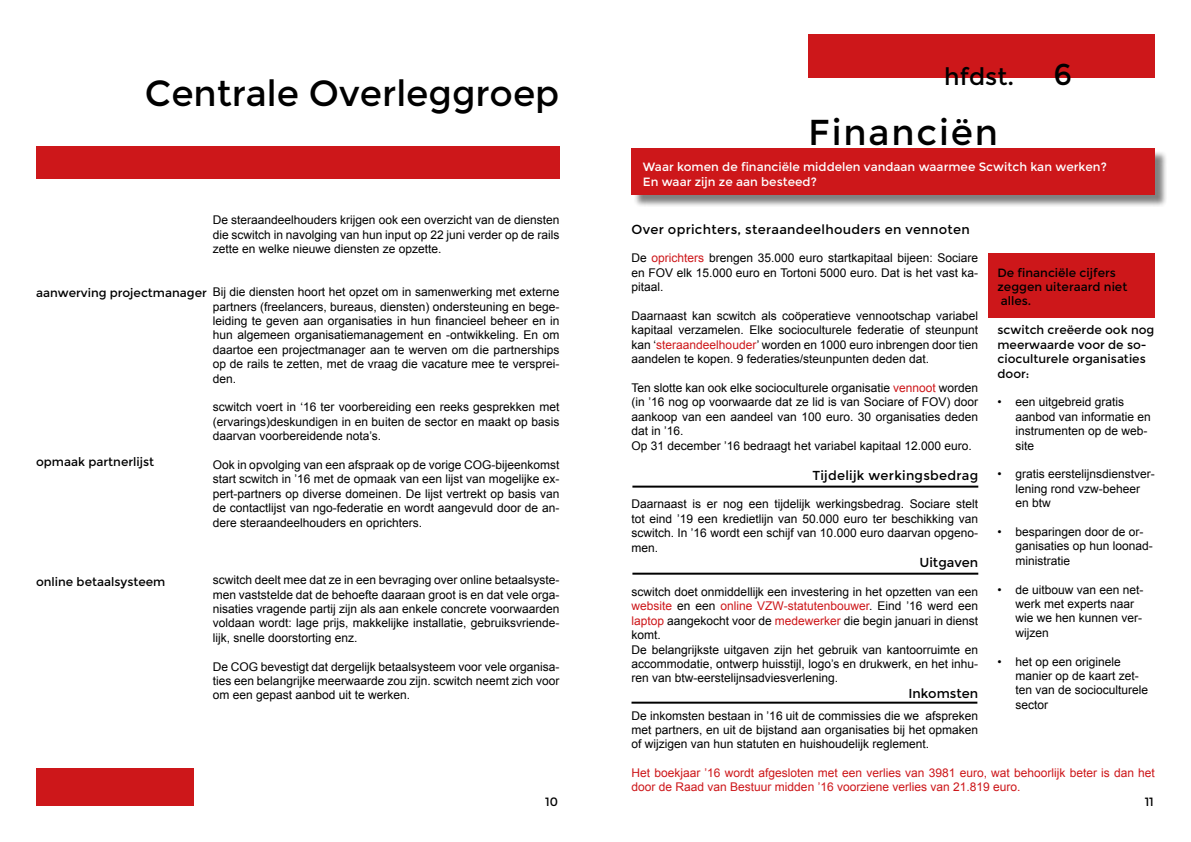
<style>
.page{position:relative;width:1191px;height:842px;background:#fff}
.page>*{position:absolute;margin:0;border:0;box-sizing:border-box;transform-origin:0 0}
.t1{font:36px "Montserrat";color:#000}
.t2{font:36px "Montserrat";letter-spacing:.05em;color:#000}
.t3{font:30px "Montserrat";color:#000}
.t4{font:24px "Montserrat";color:#000}
.t5{font:13px "Montserrat";letter-spacing:.02em;color:#000}
.t6{font:13px "Montserrat";color:#000}
.t7{font:12px/14.4px "Arial";color:#000;text-align:justify}
.t8{font:12px/14.4px "Montserrat";color:#000}
.t9{font:12px/14.4px "Arial";color:#cd171a}
.t10{font:12px/14.4px "Montserrat";color:#fff}
.s1{color:#cd171a}
</style>
<div class="page">
<div style="left:633px;top:151px;width:534px;height:57px;background:#000;opacity:.5"></div>
<div style="left:631px;top:149px;width:524px;height:46px;background:#cd171a"></div>
<div style="left:808px;top:35px;width:347px;height:43px;background:#cd171a"></div>
<div style="left:36px;top:146px;width:523px;height:33px;background:#cd171a"></div>
<div style="left:36px;top:769px;width:157px;height:37px;background:#cd171a"></div>
<div style="left:988px;top:253px;width:167px;height:64px;background:#cd171a"></div>
<hr style="left:632px;top:486px;width:346px;height:2px;background:#000">
<hr style="left:632px;top:573px;width:346px;height:2px;background:#000">
<hr style="left:631px;top:702px;width:346px;height:2px;background:#000">
<h1 class="t1" style="left:145px;top:73px;width:416px">Centrale Overleggroep</h1>
<p class="t7" style="left:213px;top:213px;width:348px">De steraandeelhouders krijgen ook een overzicht van de diensten die scwitch in navolging van hun input op 22 juni verder op de rails zette en welke nieuwe diensten ze opzette.</p>
<p class="t7" style="left:213px;top:285px;width:348px">Bij die diensten hoort het opzet om in samenwerking met externe partners (freelancers, bureaus, diensten) ondersteuning en bege&shy;leiding te geven aan organisaties in hun financieel beheer en in hun algemeen organisatiemanagement en -ontwikkeling. En om daartoe een projectmanager aan te werven om die partnerships op de rails te zetten, met de vraag die vacature mee te versprei&shy;den.</p>
<p class="t7" style="left:213px;top:400px;width:348px">scwitch voert in ‘16 ter voorbereiding een reeks gesprekken met (ervarings)deskundigen in en buiten de sector en maakt op basis daarvan voorbereidende nota’s.</p>
<p class="t7" style="left:213px;top:458px;width:348px">Ook in opvolging van een afspraak op de vorige COG-bijeenkomst start scwitch in ’16 met de opmaak van een lijst van mogelijke ex&shy;pert-partners op diverse domeinen. De lijst vertrekt op basis van de contactlijst van ngo-federatie en wordt aangevuld door de an&shy;dere steraandeelhouders en oprichters.</p>
<p class="t8" style="left:36px;top:285px;width:172px">aanwerving projectmanager</p>
<p class="t8" style="left:36px;top:455px;width:120px">opmaak partnerlijst</p>
<p class="t8" style="left:36px;top:574px;width:131px">online betaalsysteem</p>
<p class="t7" style="left:213px;top:573px;width:348px">scwitch deelt mee dat ze in een bevraging over online betaalsyste&shy;men vaststelde dat de behoefte daaraan groot is en dat vele orga&shy;nisaties vragende partij zijn als aan enkele concrete voorwaarden voldaan wordt: lage prijs, makkelijke installatie, gebruiksvriende&shy;lijk, snelle doorstorting enz.</p>
<p class="t7" style="left:213px;top:659px;width:348px">De COG bevestigt dat dergelijk betaalsysteem voor vele organisa&shy;ties een belangrijke meerwaarde zou zijn. scwitch neemt zich voor om een gepast aanbod uit te werken.</p>
<h3 class="t4" style="left:944px;top:63px;width:71px">hfdst.</h3>
<h2 class="t3" style="left:1053px;top:57px;width:20px">6</h2>
<h1 class="t2" style="left:808px;top:112px;width:191px">Financiën</h1>
<p class="t10" style="left:643px;top:160px;width:465px">Waar komen de financiële middelen vandaan waarmee Scwitch kan werken?<br>En waar zijn ze aan besteed?</p>
<p class="t5" style="left:631px;top:221px;width:340px">Over oprichters, steraandeelhouders en vennoten</p>
<p class="t7" style="left:631px;top:251px;width:348px">De <span class="s1">oprichters</span> brengen 35.000 euro startkapitaal bijeen: Sociare en FOV elk 15.000 euro en Tortoni 5000 euro. Dat is het vast ka&shy;pitaal.</p>
<p class="t7" style="left:631px;top:309px;width:348px">Daarnaast kan scwitch als coöperatieve vennootschap variabel kapitaal verzamelen. Elke socioculturele federatie of steunpunt kan ‘<span class="s1">steraandeelhouder</span>’ worden en 1000 euro inbrengen door tien aandelen te kopen. 9 federaties/steunpunten deden dat.</p>
<p class="t7" style="left:631px;top:381px;width:348px;text-align:left">Ten slotte kan ook elke socioculturele organisatie <span class="s1">vennoot</span> worden (in ’16 nog op voorwaarde dat ze lid is van Sociare of FOV) door aankoop van een aandeel van 100 euro. 30 organisaties deden dat in ’16.<br>Op 31 december ’16 bedraagt het variabel kapitaal 12.000 euro.</p>
<p class="t5" style="left:812px;top:467px;width:167px">Tijdelijk werkingsbedrag</p>
<p class="t7" style="left:631px;top:497px;width:348px">Daarnaast is er nog een tijdelijk werkingsbedrag. Sociare stelt tot eind ’19 een kredietlijn van 50.000 euro ter beschikking van scwitch. In ’16 wordt een schijf van 10.000 euro daarvan opgeno&shy;men.</p>
<p class="t6" style="left:919px;top:555px;width:60px">Uitgaven</p>
<p class="t7" style="left:631px;top:585px;width:348px;text-align:left">scwitch doet onmiddellijk een investering in het opzetten van een <span class="s1">website</span> en een <span class="s1">online VZW-statutenbouwer</span>. Eind ’16 werd een <span class="s1">laptop</span> aangekocht voor de <span class="s1">medewerker</span> die begin januari in dienst komt.<br>De belangrijkste uitgaven zijn het gebruik van kantoorruimte en accommodatie, ontwerp huisstijl, logo’s en drukwerk, en het inhu&shy;ren van btw-eerstelijnsadviesverlening.</p>
<p class="t6" style="left:908px;top:686px;width:71px">Inkomsten</p>
<p class="t7" style="left:631px;top:708px;width:348px">De inkomsten bestaan in ’16 uit de commissies die we afspreken met partners, en uit de bijstand aan organisaties bij het opmaken of wijzigen van hun statuten en huishoudelijk reglement.</p>
<p class="t8" style="left:997px;top:265px;width:131px">De financiële cijfers zeggen uiteraard niet alles.</p>
<p class="t8" style="left:997px;top:323px;width:158px">scwitch creëerde ook nog meerwaarde voor de so&shy;cioculturele organisaties door:</p>
<p class="t7" style="left:1015px;top:395px;width:137px;text-align:left;text-indent:-18px">• een uitgebreid gratis aanbod van informatie en instrumenten op de web&shy;site</p>
<p class="t7" style="left:1015px;top:467px;width:141px;text-align:left;text-indent:-18px">• gratis eerstelijnsdienstver&shy;lening rond vzw-beheer en btw</p>
<p class="t7" style="left:1015px;top:525px;width:139px;text-align:left;text-indent:-18px">• besparingen door de or&shy;ganisaties op hun loonad&shy;ministratie</p>
<p class="t7" style="left:1015px;top:582px;width:130px;text-align:left;text-indent:-18px">• de uitbouw van een net&shy;werk met experts naar wie we hen kunnen ver&shy;wijzen</p>
<p class="t7" style="left:1015px;top:654px;width:134px;text-align:left;text-indent:-18px">• het op een originele manier op de kaart zet&shy;ten van de socioculturele sector</p>
<p class="t9" style="left:631px;top:766px;width:525px">Het boekjaar ’16 wordt afgesloten met een verlies van 3981 euro, wat behoorlijk beter is dan het door de Raad van Bestuur midden ’16 voorziene verlies van 21.819 euro.</p>
<p class="t8" style="left:545px;top:794px;width:14px">10</p>
<p class="t8" style="left:1144px;top:794px;width:11px">11</p>
</div>
